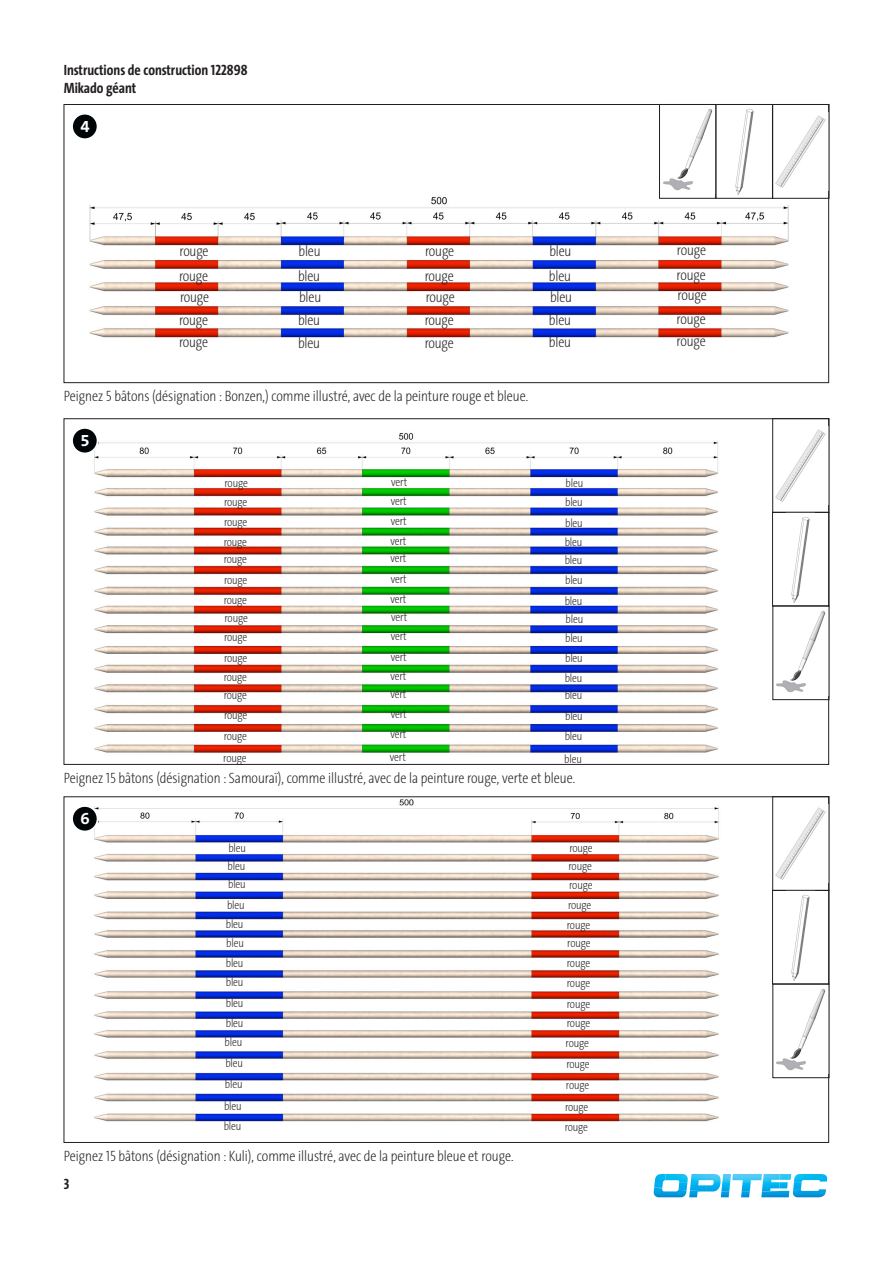
<style>
.page{position:relative;width:893px;height:1263px;background:#fff}
.page>*{position:absolute;margin:0;border:0;box-sizing:border-box;transform-origin:0 0}
.t1{font:700 16.8px "The Sans B W7";color:#fff}
.Anleitung-Info{font:200 15px "The Sans Cd LF2";color:#231f20}
.Anleitungstext-Inhal{font:200 15px "The Sans Cd LF2";letter-spacing:-.01em;color:#231f20}
.Beschreibung_linksbü{font:700 15px "The Sans Cd LF7";color:#231f20}
.Anleitungstext-Inhal-2{font:200 12px "The Sans Cd LF2";letter-spacing:-.01em;color:#231f20}
</style>
<div class="page">
<svg style="left:653px;top:1174px;width:175px;height:24px"></svg>
<img style="left:89px;top:196px;width:733px;height:142px">
<div style="left:72px;top:114px;width:26px;height:25px;background:#000507;border-radius:50%"></div>
<div style="left:71px;top:113px;width:27px;height:27px;border:2px solid #fff;border-radius:50%"></div>
<img style="left:775px;top:115px;width:51px;height:73px">
<img style="left:735px;top:108px;width:19px;height:87px">
<div style="left:716px;top:104px;width:57px;height:94px;border:1px solid #231f20"></div>
<img style="left:663px;top:109px;width:50px;height:82px">
<div style="left:659px;top:104px;width:57px;height:94px;border:1px solid #231f20"></div>
<img style="left:94px;top:433px;width:624px;height:320px">
<div style="left:72px;top:428px;width:26px;height:25px;background:#000507;border-radius:50%"></div>
<div style="left:71px;top:427px;width:27px;height:27px;border:2px solid #fff;border-radius:50%"></div>
<img style="left:775px;top:429px;width:51px;height:73px">
<div style="left:772px;top:418px;width:57px;height:95px;border:1px solid #231f20"></div>
<img style="left:791px;top:516px;width:19px;height:87px">
<div style="left:772px;top:512px;width:57px;height:94px;border:1px solid #231f20"></div>
<img style="left:776px;top:611px;width:50px;height:82px">
<div style="left:773px;top:606px;width:56px;height:94px;border:1px solid #231f20"></div>
<img style="left:94px;top:799px;width:625px;height:323px">
<div style="left:72px;top:806px;width:26px;height:25px;background:#000507;border-radius:50%"></div>
<div style="left:71px;top:805px;width:27px;height:27px;border:2px solid #fff;border-radius:50%"></div>
<img style="left:775px;top:807px;width:51px;height:73px">
<div style="left:772px;top:796px;width:57px;height:95px;border:1px solid #231f20"></div>
<img style="left:791px;top:894px;width:19px;height:87px">
<div style="left:772px;top:890px;width:57px;height:94px;border:1px solid #231f20"></div>
<img style="left:776px;top:989px;width:50px;height:82px">
<div style="left:773px;top:984px;width:56px;height:94px;border:1px solid #231f20"></div>
<p class="Beschreibung_linksbü" style="left:64px;top:60px;width:185px">Instructions de construction 122898</p>
<p class="Beschreibung_linksbü" style="left:64px;top:78px;width:74px">Mikado géant</p>
<p class="t1" style="left:81px;top:115px;width:11px">4</p>
<p class="Anleitungstext-Inhal" style="left:179px;top:242px;width:31px">rouge</p>
<p class="Anleitungstext-Inhal" style="left:298px;top:242px;width:24px">bleu</p>
<p class="Anleitungstext-Inhal" style="left:425px;top:242px;width:31px">rouge</p>
<p class="Anleitungstext-Inhal" style="left:549px;top:242px;width:24px">bleu</p>
<p class="Anleitungstext-Inhal" style="left:677px;top:240px;width:31px">rouge</p>
<p class="Anleitungstext-Inhal" style="left:179px;top:266px;width:31px">rouge</p>
<p class="Anleitungstext-Inhal" style="left:298px;top:266px;width:24px">bleu</p>
<p class="Anleitungstext-Inhal" style="left:425px;top:266px;width:31px">rouge</p>
<p class="Anleitungstext-Inhal" style="left:549px;top:266px;width:24px">bleu</p>
<p class="Anleitungstext-Inhal" style="left:676px;top:265px;width:31px">rouge</p>
<p class="Anleitungstext-Inhal" style="left:180px;top:287px;width:31px">rouge</p>
<p class="Anleitungstext-Inhal" style="left:299px;top:287px;width:24px">bleu</p>
<p class="Anleitungstext-Inhal" style="left:426px;top:287px;width:31px">rouge</p>
<p class="Anleitungstext-Inhal" style="left:550px;top:287px;width:24px">bleu</p>
<p class="Anleitungstext-Inhal" style="left:678px;top:286px;width:31px">rouge</p>
<p class="Anleitungstext-Inhal" style="left:179px;top:311px;width:31px">rouge</p>
<p class="Anleitungstext-Inhal" style="left:298px;top:311px;width:24px">bleu</p>
<p class="Anleitungstext-Inhal" style="left:425px;top:311px;width:31px">rouge</p>
<p class="Anleitungstext-Inhal" style="left:549px;top:311px;width:24px">bleu</p>
<p class="Anleitungstext-Inhal" style="left:676px;top:309px;width:31px">rouge</p>
<p class="Anleitungstext-Inhal" style="left:179px;top:333px;width:31px">rouge</p>
<p class="Anleitungstext-Inhal" style="left:298px;top:333px;width:24px">bleu</p>
<p class="Anleitungstext-Inhal" style="left:425px;top:333px;width:31px">rouge</p>
<p class="Anleitungstext-Inhal" style="left:549px;top:333px;width:24px">bleu</p>
<p class="Anleitungstext-Inhal" style="left:676px;top:331px;width:31px">rouge</p>
<p class="Anleitung-Info" style="left:64px;top:387px;width:466px">Peignez 5 bâtons (désignation : Bonzen,) comme illustré, avec de la peinture rouge et bleue.</p>
<p class="t1" style="left:81px;top:429px;width:11px">5</p>
<p class="Anleitungstext-Inhal-2" style="left:225px;top:475px;width:25px">rouge</p>
<p class="Anleitungstext-Inhal-2" style="left:391px;top:474px;width:18px">vert</p>
<p class="Anleitungstext-Inhal-2" style="left:566px;top:475px;width:19px">bleu</p>
<p class="Anleitungstext-Inhal-2" style="left:224px;top:494px;width:25px">rouge</p>
<p class="Anleitungstext-Inhal-2" style="left:391px;top:493px;width:18px">vert</p>
<p class="Anleitungstext-Inhal-2" style="left:565px;top:494px;width:19px">bleu</p>
<p class="Anleitungstext-Inhal-2" style="left:224px;top:514px;width:25px">rouge</p>
<p class="Anleitungstext-Inhal-2" style="left:391px;top:513px;width:18px">vert</p>
<p class="Anleitungstext-Inhal-2" style="left:565px;top:515px;width:19px">bleu</p>
<p class="Anleitungstext-Inhal-2" style="left:224px;top:534px;width:25px">rouge</p>
<p class="Anleitungstext-Inhal-2" style="left:390px;top:533px;width:18px">vert</p>
<p class="Anleitungstext-Inhal-2" style="left:565px;top:535px;width:19px">bleu</p>
<p class="Anleitungstext-Inhal-2" style="left:224px;top:551px;width:25px">rouge</p>
<p class="Anleitungstext-Inhal-2" style="left:390px;top:550px;width:18px">vert</p>
<p class="Anleitungstext-Inhal-2" style="left:565px;top:552px;width:19px">bleu</p>
<p class="Anleitungstext-Inhal-2" style="left:224px;top:572px;width:25px">rouge</p>
<p class="Anleitungstext-Inhal-2" style="left:391px;top:571px;width:18px">vert</p>
<p class="Anleitungstext-Inhal-2" style="left:565px;top:572px;width:19px">bleu</p>
<p class="Anleitungstext-Inhal-2" style="left:224px;top:592px;width:25px">rouge</p>
<p class="Anleitungstext-Inhal-2" style="left:390px;top:591px;width:18px">vert</p>
<p class="Anleitungstext-Inhal-2" style="left:565px;top:593px;width:19px">bleu</p>
<p class="Anleitungstext-Inhal-2" style="left:225px;top:610px;width:25px">rouge</p>
<p class="Anleitungstext-Inhal-2" style="left:391px;top:609px;width:18px">vert</p>
<p class="Anleitungstext-Inhal-2" style="left:566px;top:611px;width:19px">bleu</p>
<p class="Anleitungstext-Inhal-2" style="left:224px;top:629px;width:25px">rouge</p>
<p class="Anleitungstext-Inhal-2" style="left:391px;top:628px;width:18px">vert</p>
<p class="Anleitungstext-Inhal-2" style="left:565px;top:630px;width:19px">bleu</p>
<p class="Anleitungstext-Inhal-2" style="left:224px;top:650px;width:25px">rouge</p>
<p class="Anleitungstext-Inhal-2" style="left:391px;top:649px;width:18px">vert</p>
<p class="Anleitungstext-Inhal-2" style="left:565px;top:650px;width:19px">bleu</p>
<p class="Anleitungstext-Inhal-2" style="left:224px;top:670px;width:25px">rouge</p>
<p class="Anleitungstext-Inhal-2" style="left:390px;top:669px;width:18px">vert</p>
<p class="Anleitungstext-Inhal-2" style="left:565px;top:670px;width:19px">bleu</p>
<p class="Anleitungstext-Inhal-2" style="left:224px;top:687px;width:25px">rouge</p>
<p class="Anleitungstext-Inhal-2" style="left:390px;top:686px;width:18px">vert</p>
<p class="Anleitungstext-Inhal-2" style="left:565px;top:687px;width:19px">bleu</p>
<p class="Anleitungstext-Inhal-2" style="left:224px;top:707px;width:25px">rouge</p>
<p class="Anleitungstext-Inhal-2" style="left:391px;top:706px;width:18px">vert</p>
<p class="Anleitungstext-Inhal-2" style="left:565px;top:708px;width:19px">bleu</p>
<p class="Anleitungstext-Inhal-2" style="left:224px;top:728px;width:25px">rouge</p>
<p class="Anleitungstext-Inhal-2" style="left:390px;top:727px;width:18px">vert</p>
<p class="Anleitungstext-Inhal-2" style="left:565px;top:728px;width:19px">bleu</p>
<p class="Anleitungstext-Inhal-2" style="left:223px;top:750px;width:25px">rouge</p>
<p class="Anleitungstext-Inhal-2" style="left:390px;top:749px;width:18px">vert</p>
<p class="Anleitungstext-Inhal-2" style="left:564px;top:751px;width:19px">bleu</p>
<p class="Anleitung-Info" style="left:64px;top:768px;width:513px">Peignez 15 bâtons (désignation : Samouraï), comme illustré, avec de la peinture rouge, verte et bleue.</p>
<p class="t1" style="left:81px;top:807px;width:11px">6</p>
<p class="Anleitungstext-Inhal-2" style="left:228px;top:840px;width:19px">bleu</p>
<p class="Anleitungstext-Inhal-2" style="left:569px;top:840px;width:25px">rouge</p>
<p class="Anleitungstext-Inhal-2" style="left:227px;top:858px;width:19px">bleu</p>
<p class="Anleitungstext-Inhal-2" style="left:568px;top:859px;width:25px">rouge</p>
<p class="Anleitungstext-Inhal-2" style="left:228px;top:877px;width:19px">bleu</p>
<p class="Anleitungstext-Inhal-2" style="left:569px;top:877px;width:25px">rouge</p>
<p class="Anleitungstext-Inhal-2" style="left:227px;top:897px;width:19px">bleu</p>
<p class="Anleitungstext-Inhal-2" style="left:568px;top:897px;width:25px">rouge</p>
<p class="Anleitungstext-Inhal-2" style="left:226px;top:917px;width:19px">bleu</p>
<p class="Anleitungstext-Inhal-2" style="left:567px;top:917px;width:25px">rouge</p>
<p class="Anleitungstext-Inhal-2" style="left:226px;top:935px;width:19px">bleu</p>
<p class="Anleitungstext-Inhal-2" style="left:567px;top:935px;width:25px">rouge</p>
<p class="Anleitungstext-Inhal-2" style="left:226px;top:955px;width:19px">bleu</p>
<p class="Anleitungstext-Inhal-2" style="left:567px;top:955px;width:25px">rouge</p>
<p class="Anleitungstext-Inhal-2" style="left:226px;top:974px;width:19px">bleu</p>
<p class="Anleitungstext-Inhal-2" style="left:567px;top:975px;width:25px">rouge</p>
<p class="Anleitungstext-Inhal-2" style="left:226px;top:996px;width:19px">bleu</p>
<p class="Anleitungstext-Inhal-2" style="left:567px;top:996px;width:25px">rouge</p>
<p class="Anleitungstext-Inhal-2" style="left:226px;top:1015px;width:19px">bleu</p>
<p class="Anleitungstext-Inhal-2" style="left:567px;top:1016px;width:25px">rouge</p>
<p class="Anleitungstext-Inhal-2" style="left:225px;top:1034px;width:19px">bleu</p>
<p class="Anleitungstext-Inhal-2" style="left:566px;top:1035px;width:25px">rouge</p>
<p class="Anleitungstext-Inhal-2" style="left:225px;top:1056px;width:19px">bleu</p>
<p class="Anleitungstext-Inhal-2" style="left:566px;top:1056px;width:25px">rouge</p>
<p class="Anleitungstext-Inhal-2" style="left:225px;top:1076px;width:19px">bleu</p>
<p class="Anleitungstext-Inhal-2" style="left:566px;top:1077px;width:25px">rouge</p>
<p class="Anleitungstext-Inhal-2" style="left:224px;top:1099px;width:19px">bleu</p>
<p class="Anleitungstext-Inhal-2" style="left:565px;top:1099px;width:25px">rouge</p>
<p class="Anleitungstext-Inhal-2" style="left:224px;top:1119px;width:19px">bleu</p>
<p class="Anleitungstext-Inhal-2" style="left:565px;top:1119px;width:25px">rouge</p>
<p class="Anleitung-Info" style="left:64px;top:1146px;width:451px">Peignez 15 bâtons (désignation : Kuli), comme illustré, avec de la peinture bleue et rouge.</p>
<p class="Beschreibung_linksbü" style="left:64px;top:1174px;width:7px">3</p>
</div>
